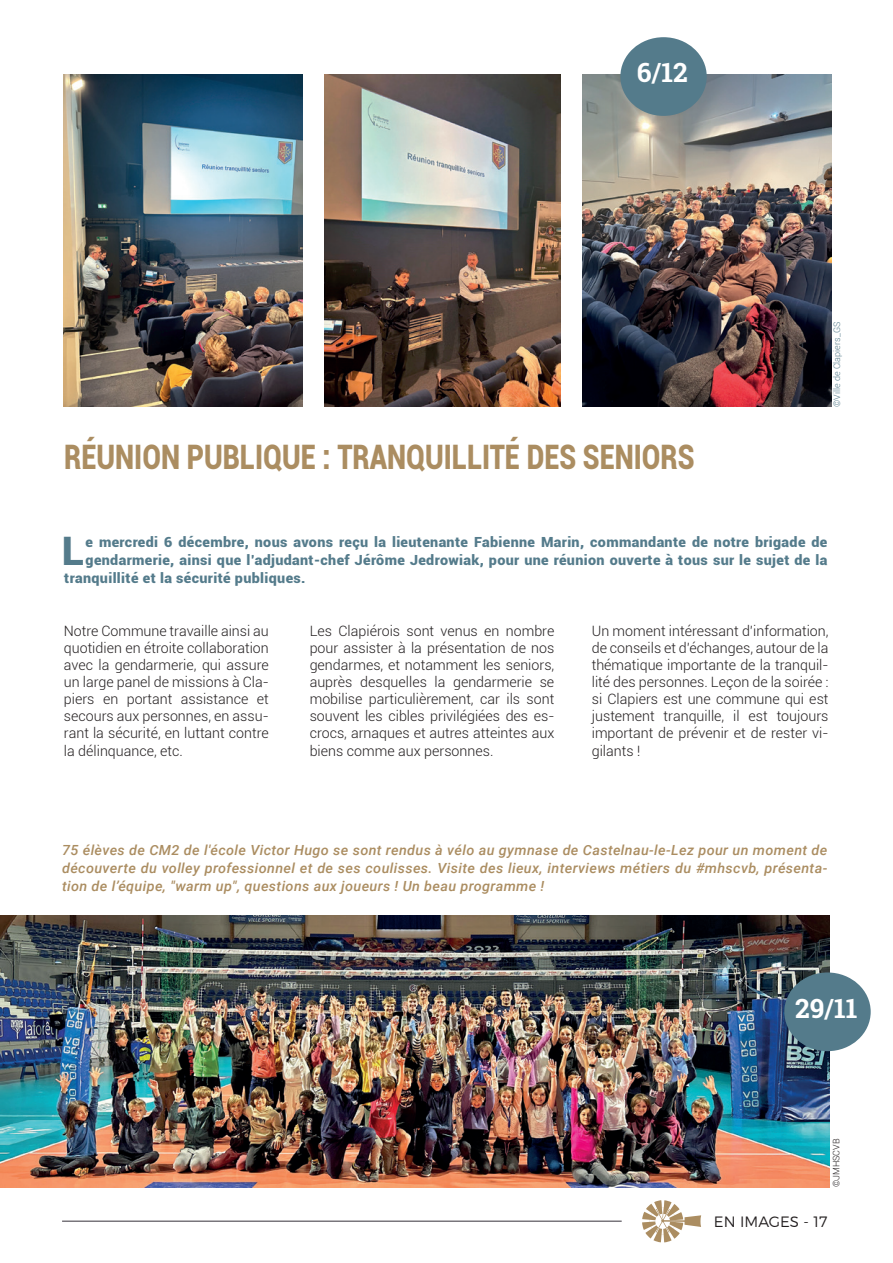
<style>
.page{position:relative;width:893px;height:1263px;background:#fff}
.page>*{position:absolute;margin:0;border:0;box-sizing:border-box;transform-origin:0 0}
.t1{font:900 39.3px "Roboto";color:#547b8b}
.t2{font:900 33.75px "Roboto";color:#ab8d61;scale:.8 1}
.t3{font:700 26.55px "Roboto Slab";color:#fff}
.t4{font:300 15px "Montserrat";color:#231f20}
.t5{font:300 14.25px/17.1px "Roboto";color:#231f20;text-align:justify}
.t6{font:italic 500 13.95px/18px "Roboto";letter-spacing:.025em;color:#ab8d61;text-align:justify}
.t7{font:900 13.95px "Roboto";letter-spacing:.025em;color:#547b8b}
.t8{font:300 9px "Roboto";color:#547b8b}
.t9{font:300 9px "Roboto";color:#231f20}
</style>
<div class="page">
<img style="left:0;top:916px;width:829px;height:271px">
<img style="left:64px;top:74px;width:239px;height:333px">
<img style="left:325px;top:74px;width:235px;height:333px">
<img style="left:582px;top:74px;width:249px;height:333px">
<div style="left:620px;top:37px;width:87px;height:79px;background:#547b8b;border-radius:50%"></div>
<div style="left:784px;top:972px;width:87px;height:79px;background:#547b8b;border-radius:50%"></div>
<svg style="left:642px;top:1200px;width:59px;height:42px"></svg>
<hr style="left:62px;top:1221px;width:560px;height:1px;background:#35313a">
<p class="t3" style="left:637px;top:55px;width:52px">6/12</p>
<p class="t2" style="left:64px;top:433px;width:789px">RÉUNION PUBLIQUE : TRANQUILLITÉ DES SENIORS</p>
<p class="t8" style="left:831px;top:407px;width:87px;rotate:-90deg">©Ville de Clapiers_GS</p>
<p class="t1" style="left:62px;top:523px;width:24px">L</p>
<p class="t7" style="left:86px;top:532px;width:743px">e mercredi 6 décembre, nous avons reçu la lieutenante Fabienne Marin, commandante de notre brigade de</p>
<p class="t7" style="left:86px;top:550px;width:743px">gendarmerie, ainsi que l’adjudant-chef Jérôme Jedrowiak, pour une réunion ouverte à tous sur le sujet de la</p>
<p class="t7" style="left:64px;top:568px;width:243px">tranquillité et la sécurité publiques.</p>
<p class="t5" style="left:64px;top:622px;width:206px">Notre Commune travaille ainsi au quotidien en étroite collaboration avec la gendarmerie, qui assure un large panel de missions à Cla&shy;piers en portant assistance et secours aux personnes, en assu&shy;rant la sécurité, en luttant contre la délinquance, etc.</p>
<p class="t5" style="left:310px;top:622px;width:246px">Les Clapiérois sont venus en nombre pour assister à la présentation de nos gendarmes, et notamment les seniors, auprès desquelles la gendarmerie se mobilise particulièrement, car ils sont souvent les cibles privilégiées des es&shy;crocs, arnaques et autres atteintes aux biens comme aux personnes.</p>
<p class="t5" style="left:592px;top:622px;width:238px">Un moment intéressant d’information, de conseils et d’échanges, autour de la thématique importante de la tranquil&shy;lité des personnes. Leçon de la soirée :</p>
<p class="t5" style="left:592px;top:690px;width:238px">si Clapiers est une commune qui est justement tranquille, il est toujours important de prévenir et de rester vi&shy;gilants !</p>
<p class="t6" style="left:62px;top:840px;width:767px">75 élèves de CM2 de l'école Victor Hugo se sont rendus à vélo au gymnase de Castelnau-le-Lez pour un moment de découverte du volley professionnel et de ses coulisses. Visite des lieux, interviews métiers du #mhscvb, présenta&shy;tion de l’équipe, "warm up", questions aux joueurs ! Un beau programme !</p>
<p class="t3" style="left:795px;top:990px;width:64px">29/11</p>
<p class="t9" style="left:830px;top:1187px;width:50px;rotate:-90deg">©JMHSCVB</p>
<p class="t4" style="left:714px;top:1210px;width:115px">EN IMAGES - 17</p>
</div>
